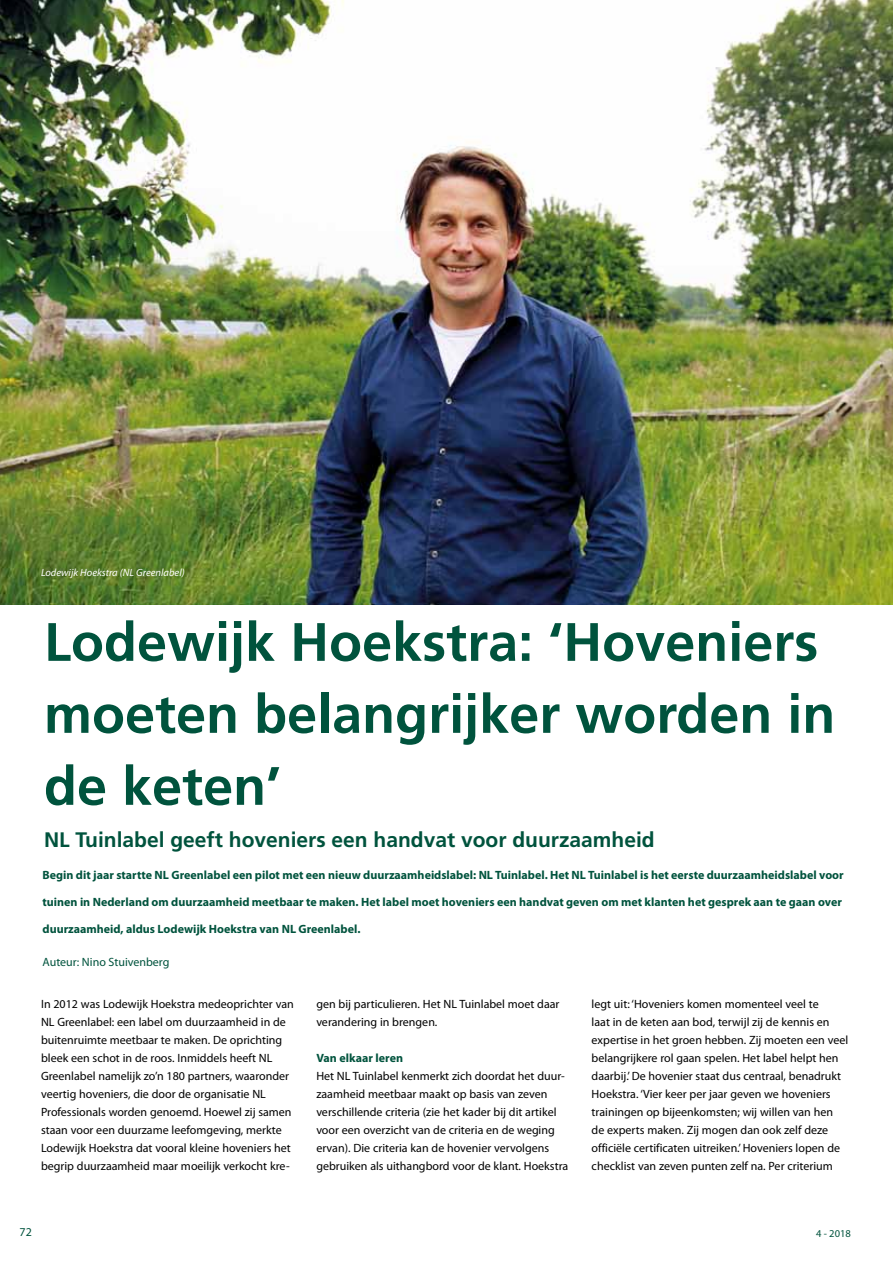
<style>
.page{position:relative;width:893px;height:1263px;background:#fff}
.page>*{position:absolute;margin:0;border:0;box-sizing:border-box;transform-origin:0 0}
.t1{font:700 54px/72px "Frutiger";color:#00533d}
.t2{font:700 21px "Frutiger";color:#00533d}
.t3{font:12px/18px "Myriad Pro";color:#000}
.t4{font:700 12px "Myriad Pro";color:#00533d}
.t5{font:12px "Myriad Pro";color:#00533d}
.t6{font:italic 10.5px "Myriad Pro";color:#fff}
.t7{font:10.5px "Myriad Pro";color:#00533d}
</style>
<div class="page">
<img style="left:0;top:0;width:893px;height:604px">
<p class="t6" style="left:41px;top:566px;width:145px">Lodewijk Hoekstra (NL Greenlabel)</p>
<h1 class="t1" style="left:44px;top:606px;width:793px">Lodewijk Hoekstra: ‘Hoveniers moeten belangrijker worden in de keten’</h1>
<h2 class="t2" style="left:44px;top:828px;width:612px">NL Tuinlabel geeft hoveniers een handvat voor duurzaamheid</h2>
<p class="t4" style="left:43px;top:867px;width:803px">Begin dit jaar startte NL Greenlabel een pilot met een nieuw duurzaamheidslabel: NL Tuinlabel. Het NL Tuinlabel is het eerste duurzaamheidslabel voor</p>
<p class="t4" style="left:43px;top:894px;width:801px">tuinen in Nederland om duurzaamheid meetbaar te maken. Het label moet hoveniers een handvat geven om met klanten het gesprek aan te gaan over</p>
<p class="t4" style="left:43px;top:921px;width:319px">duurzaamheid, aldus Lodewijk Hoekstra van NL Greenlabel.</p>
<p class="t5" style="left:43px;top:955px;width:128px">Auteur: Nino Stuivenberg</p>
<p class="t3" style="left:41px;top:995px;width:254px">In 2012 was Lodewijk Hoekstra medeoprichter van NL Greenlabel: een label om duurzaamheid in de buitenruimte meetbaar te maken. De oprichting bleek een schot in de roos. Inmiddels heeft NL Greenlabel namelijk zo’n 180 partners, waaronder veertig hoveniers, die door de organisatie NL Professionals worden genoemd. Hoewel zij samen staan voor een duurzame leefomgeving, merkte Lodewijk Hoekstra dat vooral kleine hoveniers het begrip duurzaamheid maar moeilijk verkocht kre-</p>
<p class="t3" style="left:316px;top:995px;width:245px">gen bij particulieren. Het NL Tuinlabel moet daar verandering in brengen.</p>
<p class="t3" style="left:592px;top:995px;width:258px">legt uit: ‘Hoveniers komen momenteel veel te<br>laat in de keten aan bod, terwijl zij de kennis en expertise in het groen hebben. Zij moeten een veel belangrijkere rol gaan spelen. Het label helpt hen daarbij.’ De hovenier staat dus centraal, benadrukt Hoekstra. ‘Vier keer per jaar geven we hoveniers trainingen op bijeenkomsten; wij willen van hen de experts maken. Zij mogen dan ook zelf deze officiële certificaten uitreiken.’ Hoveniers lopen de checklist van zeven punten zelf na. Per criterium</p>
<p class="t4" style="left:316px;top:1050px;width:88px">Van elkaar leren</p>
<p class="t3" style="left:316px;top:1067px;width:253px">Het NL Tuinlabel kenmerkt zich doordat het duur&shy;zaamheid meetbaar maakt op basis van zeven verschillende criteria (zie het kader bij dit artikel voor een overzicht van de criteria en de weging ervan). Die criteria kan de hovenier vervolgens gebruiken als uithangbord voor de klant. Hoekstra</p>
<p class="t5" style="left:20px;top:1224px;width:14px">72</p>
<p class="t7" style="left:816px;top:1227px;width:36px">4 - 2018</p>
</div>
